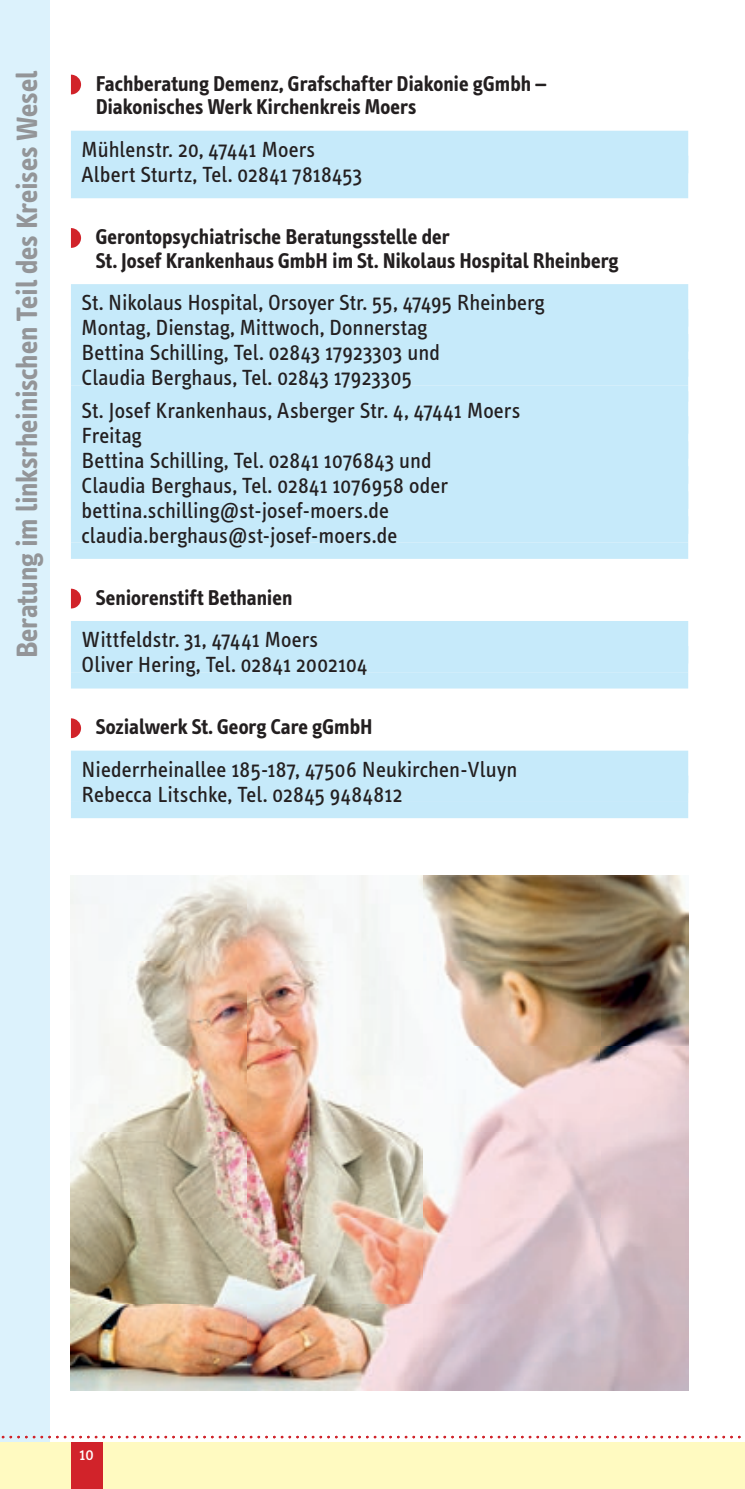
<style>
.page{position:relative;width:745px;height:1489px;background:#fff}
.page>*{position:absolute;margin:0;border:0;box-sizing:border-box;transform-origin:0 0}
.t1{font:700 30px "Info Text";letter-spacing:-.01em;color:#939598}
.t2{font:22.5px/25px "Info Text";letter-spacing:.005em;color:#231f20}
.t3{font:700 22px/23.8px "Info Text";color:#231f20}
.t4{font:17.5px "Info Text";color:#fff}
</style>
<div class="page">
<div style="left:0;top:0;width:50px;height:1488px;background:#dcf2fc"></div>
<div style="left:0;top:1442px;width:744px;height:46px;background:#fffac1"></div>
<div style="left:71px;top:1442px;width:31px;height:46px;background:#d1232a"></div>
<div style="left:71px;top:131px;width:616px;height:26px;background:#c6eafa"></div>
<div style="left:71px;top:156px;width:616px;height:26px;background:#c6eafa"></div>
<div style="left:71px;top:182px;width:616px;height:16px;background:#c6eafa"></div>
<div style="left:71px;top:284px;width:616px;height:26px;background:#c6eafa"></div>
<div style="left:71px;top:309px;width:616px;height:26px;background:#c6eafa"></div>
<div style="left:71px;top:334px;width:616px;height:26px;background:#c6eafa"></div>
<div style="left:71px;top:359px;width:616px;height:26px;background:#c6eafa"></div>
<div style="left:71px;top:385px;width:616px;height:16px;background:#c6eafa"></div>
<div style="left:71px;top:391px;width:616px;height:26px;background:#c6eafa"></div>
<div style="left:71px;top:416px;width:616px;height:26px;background:#c6eafa"></div>
<div style="left:71px;top:441px;width:616px;height:26px;background:#c6eafa"></div>
<div style="left:71px;top:466px;width:616px;height:26px;background:#c6eafa"></div>
<div style="left:71px;top:491px;width:616px;height:26px;background:#c6eafa"></div>
<div style="left:71px;top:516px;width:616px;height:26px;background:#c6eafa"></div>
<div style="left:71px;top:542px;width:616px;height:17px;background:#c6eafa"></div>
<div style="left:71px;top:621px;width:616px;height:26px;background:#c6eafa"></div>
<div style="left:71px;top:646px;width:616px;height:26px;background:#c6eafa"></div>
<div style="left:71px;top:672px;width:616px;height:16px;background:#c6eafa"></div>
<div style="left:71px;top:750px;width:616px;height:26px;background:#c6eafa"></div>
<div style="left:71px;top:775px;width:616px;height:26px;background:#c6eafa"></div>
<div style="left:71px;top:801px;width:616px;height:17px;background:#c6eafa"></div>
<svg style="left:71px;top:75px;width:10px;height:20px"></svg>
<svg style="left:71px;top:228px;width:10px;height:20px"></svg>
<svg style="left:71px;top:588px;width:10px;height:20px"></svg>
<svg style="left:71px;top:718px;width:10px;height:20px"></svg>
<img style="left:71px;top:875px;width:616px;height:514px">
<svg style="left:1px;top:1435px;width:740px;height:3px"></svg>
<h1 class="t1" style="left:10px;top:658px;width:589px;rotate:-90deg">Beratung im linksrheinischen Teil des Kreises Wesel</h1>
<p class="t3" style="left:96px;top:72px;width:451px">Fachberatung Demenz, Grafschafter Diakonie gGmbh –<br>Diakonisches Werk Kirchenkreis Moers</p>
<p class="t2" style="left:81px;top:137px;width:282px">Mühlenstr. 20, 47441 Moers<br>Albert Sturtz, Tel. 02841 7818453</p>
<p class="t3" style="left:96px;top:225px;width:524px">Gerontopsychiatrische Beratungsstelle der<br>St. Josef Krankenhaus GmbH im St. Nikolaus Hospital Rheinberg</p>
<p class="t2" style="left:81px;top:291px;width:464px">St. Nikolaus Hospital, Orsoyer Str. 55, 47495 Rheinberg Montag, Dienstag, Mittwoch, Donnerstag<br>Bettina Schilling, Tel. 02843 17923303 und<br>Claudia Berghaus, Tel. 02843 17923305</p>
<p class="t2" style="left:81px;top:398px;width:440px">St. Josef Krankenhaus, Asberger Str. 4, 47441 Moers Freitag<br>Bettina Schilling, Tel. 02841 1076843 und<br>Claudia Berghaus, Tel. 02841 1076958 oder bettina.schilling@st-josef-moers.de claudia.berghaus@st-josef-moers.de</p>
<p class="t3" style="left:96px;top:585px;width:198px">Seniorenstift Bethanien</p>
<p class="t2" style="left:81px;top:627px;width:287px">Wittfeldstr. 31, 47441 Moers<br>Oliver Hering, Tel. 02841 2002104</p>
<p class="t3" style="left:96px;top:715px;width:278px">Sozialwerk St. Georg Care gGmbH</p>
<p class="t2" style="left:81px;top:757px;width:437px">Niederrheinallee 185-187, 47506 Neukirchen-Vluyn<br>Rebecca Litschke, Tel. 02845 9484812</p>
<p class="t4" style="left:79px;top:1443px;width:16px">10</p>
</div>
